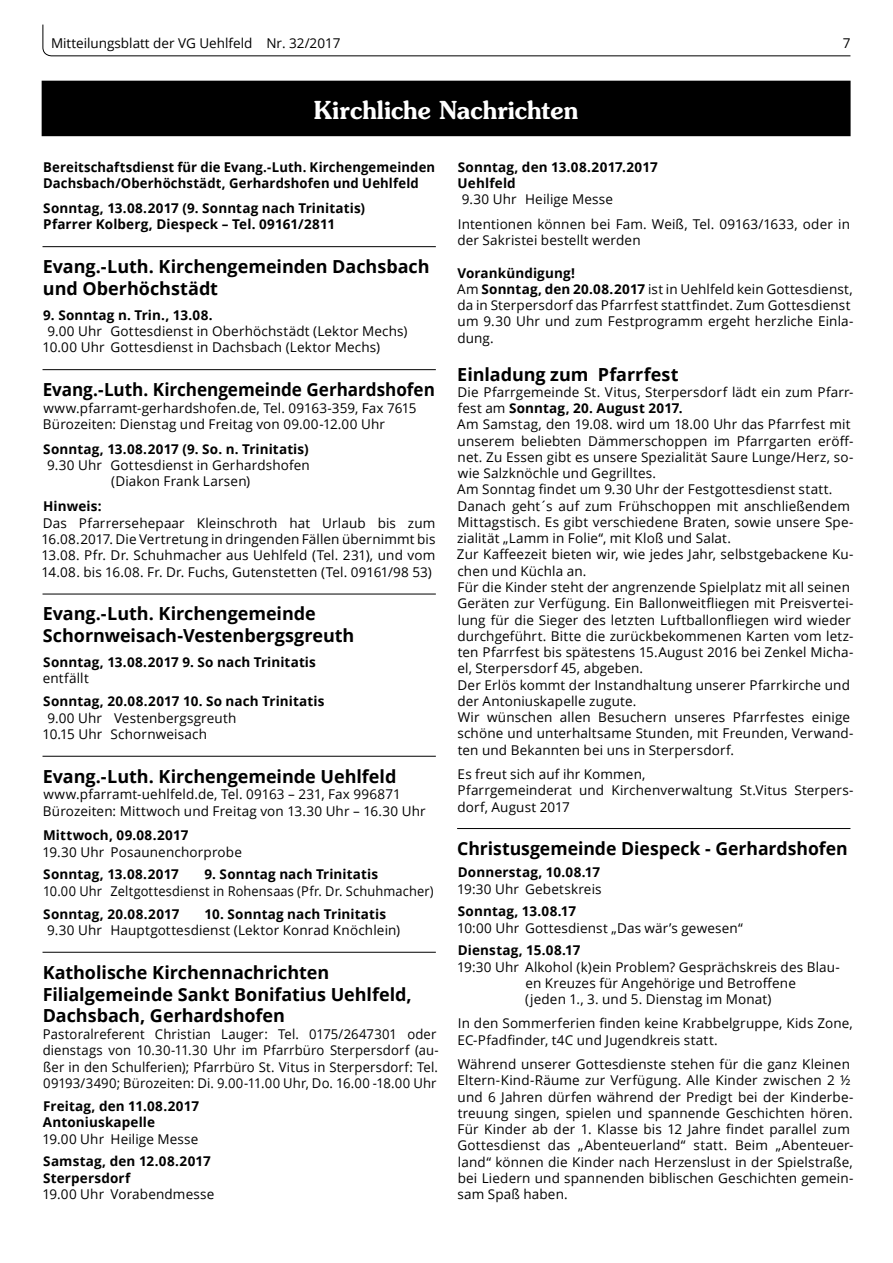
<style>
.page{position:relative;width:893px;height:1263px;background:#fff}
.page>*{position:absolute;margin:0;border:0;box-sizing:border-box;transform-origin:0 0}
.t1{font:600 24.75px "Souvenir";color:#fff;scale:.95 1}
.t2{font:700 18px/21.8px "Open Sans";letter-spacing:-.005em;color:#000}
.t3{font:700 18px "Open Sans";letter-spacing:-.005em;color:#000;scale:.95 1}
.t4{font:13.5px/16.2px "Open Sans";letter-spacing:.01em;color:#000}
.t5{font:700 13.5px/16.4px "Open Sans";letter-spacing:.01em;color:#000}
.t6{font:13.5px "Open Sans";letter-spacing:.01em;color:#000;scale:.95 1}
.s1{font-weight:700}
</style>
<div class="page">
<svg style="left:42px;top:24px;width:809px;height:33px"></svg>
<div style="left:42px;top:81px;width:808px;height:55px;background:#000"></div>
<hr style="left:43px;top:246px;width:393px;height:1px;background:#000">
<hr style="left:43px;top:369px;width:393px;height:1px;background:#000">
<hr style="left:43px;top:594px;width:393px;height:1px;background:#000">
<hr style="left:43px;top:756px;width:393px;height:1px;background:#000">
<hr style="left:43px;top:952px;width:393px;height:1px;background:#000">
<hr style="left:457px;top:828px;width:393px;height:1px;background:#000">
<p class="t4" style="left:51px;top:34px;width:291px">Mitteilungsblatt der VG Uehlfeld Nr. 32/2017</p>
<p class="t4" style="left:843px;top:34px;width:9px">7</p>
<h1 class="t1" style="left:314px;top:97px;width:280px">Kirchliche Nachrichten</h1>
<p class="t5" style="left:43px;top:158px;width:394px">Bereitschaftsdienst für die Evang.-Luth. Kirchengemeinden<br>Dachsbach/Oberhöchstädt, Gerhardshofen und Uehlfeld</p>
<p class="t5" style="left:43px;top:200px;width:323px">Sonntag, 13.08.2017 (9. Sonntag nach Trinitatis)<br>Pfarrer Kolberg, Diespeck – Tel. 09161/2811</p>
<h2 class="t2" style="left:43px;top:255px;width:388px">Evang.-Luth. Kirchengemeinden Dachsbach und Oberhöchstädt</h2>
<p class="t5" style="left:43px;top:306px;width:171px">9. Sonntag n. Trin., 13.08.</p>
<p class="t4" style="left:43px;top:323px;width:366px;text-indent:5px">9.00 Uhr Gottesdienst in Oberhöchstädt (Lektor Mechs)<br>10.00 Uhr Gottesdienst in Dachsbach (Lektor Mechs)</p>
<h2 class="t3" style="left:43px;top:377px;width:414px">Evang.-Luth. Kirchengemeinde Gerhardshofen</h2>
<p class="t4" style="left:43px;top:399px;width:375px">www.pfarramt-gerhardshofen.de, Tel. 09163-359, Fax 7615<br>Bürozeiten: Dienstag und Freitag von 09.00-12.00 Uhr</p>
<p class="t5" style="left:43px;top:440px;width:267px">Sonntag, 13.08.2017 (9. So. n. Trinitatis)</p>
<p class="t4" style="left:47px;top:457px;width:264px;text-align:center">9.30 Uhr Gottesdienst in Gerhardshofen (Diakon Frank Larsen)</p>
<p class="t5" style="left:43px;top:498px;width:60px">Hinweis:</p>
<p class="t4" style="left:41px;top:514px;width:396px;text-align:justify">Das Pfarrersehepaar Kleinschroth hat Urlaub bis zum 16.08.2017. Die Vertretung in dringenden Fällen übernimmt bis 13.08. Pfr. Dr. Schuhmacher aus Uehlfeld (Tel. 231), und vom 14.08. bis 16.08. Fr. Dr. Fuchs, Gutenstetten (Tel. 09161/98 53)</p>
<h2 class="t2" style="left:43px;top:603px;width:313px">Evang.-Luth. Kirchengemeinde<br>Schornweisach-Vestenbergsgreuth</h2>
<p class="t5" style="left:43px;top:654px;width:274px">Sonntag, 13.08.2017 9. So nach Trinitatis</p>
<p class="t4" style="left:43px;top:670px;width:48px">entfällt</p>
<p class="t5" style="left:43px;top:693px;width:283px">Sonntag, 20.08.2017 10. So nach Trinitatis</p>
<p class="t4" style="left:43px;top:709px;width:195px;text-indent:5px">9.00 Uhr Vestenbergsgreuth<br>10.15 Uhr Schornweisach</p>
<h2 class="t2" style="left:43px;top:765px;width:355px">Evang.-Luth. Kirchengemeinde Uehlfeld</h2>
<p class="t4" style="left:43px;top:786px;width:384px">www.pfarramt-uehlfeld.de, Tel. 09163 – 231, Fax 996871<br>Bürozeiten: Mittwoch und Freitag von 13.30 Uhr – 16.30 Uhr</p>
<p class="t5" style="left:43px;top:827px;width:147px">Mittwoch, 09.08.2017</p>
<p class="t4" style="left:43px;top:843px;width:201px">19.30 Uhr Posaunenchorprobe</p>
<p class="t5" style="left:43px;top:866px;width:137px">Sonntag, 13.08.2017</p>
<p class="t5" style="left:205px;top:866px;width:175px">9. Sonntag nach Trinitatis</p>
<p class="t6" style="left:43px;top:881px;width:412px">10.00 Uhr Zeltgottesdienst in Rohensaas (Pfr. Dr. Schuhmacher)</p>
<p class="t5" style="left:43px;top:905px;width:138px">Sonntag, 20.08.2017</p>
<p class="t5" style="left:205px;top:905px;width:183px">10. Sonntag nach Trinitatis</p>
<p class="t4" style="left:47px;top:922px;width:354px">9.30 Uhr Hauptgottesdienst (Lektor Konrad Knöchlein)</p>
<h2 class="t2" style="left:43px;top:961px;width:371px">Katholische Kirchennachrichten<br>Filialgemeinde Sankt Bonifatius Uehlfeld,<br>Dachsbach, Gerhardshofen</h2>
<p class="t4" style="left:43px;top:1025px;width:398px">Pastoralreferent Christian Lauger: Tel. 0175/2647301 oder dienstags von 10.30-11.30 Uhr im Pfarrbüro Sterpersdorf (au&shy;ßer in den Schulferien); Pfarrbüro St. Vitus in Sterpersdorf: Tel.<br>09193/3490; Bürozeiten: Di. 9.00-11.00 Uhr, Do. 16.00 -18.00 Uhr</p>
<p class="t5" style="left:43px;top:1097px;width:158px">Freitag, den 11.08.2017<br>Antoniuskapelle</p>
<p class="t4" style="left:43px;top:1130px;width:157px">19.00 Uhr Heilige Messe</p>
<p class="t5" style="left:43px;top:1153px;width:169px">Samstag, den 12.08.2017<br>Sterpersdorf</p>
<p class="t4" style="left:43px;top:1186px;width:173px">19.00 Uhr Vorabendmesse</p>
<p class="t5" style="left:458px;top:159px;width:202px">Sonntag, den 13.08.2017.2017<br>Uehlfeld</p>
<p class="t4" style="left:458px;top:187px;width:394px;line-height:24.5px">9.30 Uhr Heilige Messe<br>Intentionen können bei Fam. Weiß, Tel. 09163/1633, oder in</p>
<p class="t4" style="left:457px;top:232px;width:185px">der Sakristei bestellt werden</p>
<p class="t4" style="left:457px;top:264px;width:398px"><span class="s1">Vorankündigung!<br></span>Am <span class="s1">Sonntag, den 20.08.2017</span> ist in Uehlfeld kein Gottesdienst, da in Sterpersdorf das Pfarrfest stattfindet. Zum Gottesdienst um 9.30 Uhr und zum Festprogramm ergeht herzliche Einla&shy;dung.</p>
<h2 class="t2" style="left:457px;top:363px;width:223px">Einladung zum Pfarrfest</h2>
<p class="t4" style="left:457px;top:383px;width:398px">Die Pfarrgemeinde St. Vitus, Sterpersdorf lädt ein zum Pfarr&shy;fest am <span class="s1">Sonntag, 20. August 2017.<br></span>Am Samstag, den 19.08. wird um 18.00 Uhr das Pfarrfest mit unserem beliebten Dämmerschoppen im Pfarrgarten eröff&shy;net. Zu Essen gibt es unsere Spezialität Saure Lunge/Herz, so&shy;wie Salzknöchle und Gegrilltes.<br>Am Sonntag findet um 9.30 Uhr der Festgottesdienst statt.<br>Danach geht´s auf zum Frühschoppen mit anschließendem Mittagstisch. Es gibt verschiedene Braten, sowie unsere Spe&shy;zialität „Lamm in Folie“, mit Kloß und Salat.<br>Zur Kaffeezeit bieten wir, wie jedes Jahr, selbstgebackene Ku&shy;chen und Küchla an.<br>Für die Kinder steht der angrenzende Spielplatz mit all seinen Geräten zur Verfügung. Ein Ballonweitfliegen mit Preisvertei&shy;lung für die Sieger des letzten Luftballonfliegen wird wieder durchgeführt. Bitte die zurückbekommenen Karten vom letz&shy;ten Pfarrfest bis spätestens 15.August 2016 bei Zenkel Micha&shy;el, Sterpersdorf 45, abgeben.<br>Der Erlös kommt der Instandhaltung unserer Pfarrkirche und der Antoniuskapelle zugute.<br>Wir wünschen allen Besuchern unseres Pfarrfestes einige schöne und unterhaltsame Stunden, mit Freunden, Verwand&shy;ten und Bekannten bei uns in Sterpersdorf.</p>
<p class="t4" style="left:457px;top:766px;width:398px">Es freut sich auf ihr Kommen,<br>Pfarrgemeinderat und Kirchenverwaltung St.Vitus Sterpers&shy;dorf, August 2017</p>
<h2 class="t2" style="left:457px;top:837px;width:392px">Christusgemeinde Diespeck - Gerhardshofen</h2>
<p class="t5" style="left:458px;top:864px;width:144px">Donnerstag, 10.08.17</p>
<p class="t4" style="left:457px;top:880px;width:146px">19:30 Uhr Gebetskreis</p>
<p class="t5" style="left:458px;top:903px;width:120px">Sonntag, 13.08.17</p>
<p class="t4" style="left:457px;top:919px;width:287px">10:00 Uhr Gottesdienst „Das wär’s gewesen“</p>
<p class="t5" style="left:458px;top:942px;width:124px">Dienstag, 15.08.17</p>
<p class="t4" style="left:525px;top:958px;width:316px;text-indent:-68px">19:30 Uhr Alkohol (k)ein Problem? Gesprächskreis des Blau&shy;en Kreuzes für Angehörige und Betroffene (jeden 1., 3. und 5. Dienstag im Monat)</p>
<p class="t4" style="left:458px;top:1015px;width:397px">In den Sommerferien finden keine Krabbelgruppe, Kids Zone,<br>EC-Pfadfinder, t4C und Jugendkreis statt.</p>
<p class="t4" style="left:457px;top:1056px;width:398px">Während unserer Gottesdienste stehen für die ganz Kleinen Eltern-Kind-Räume zur Verfügung. Alle Kinder zwischen 2 ½ und 6 Jahren dürfen während der Predigt bei der Kinderbe&shy;treuung singen, spielen und spannende Geschichten hören.<br>Für Kinder ab der 1. Klasse bis 12 Jahre findet parallel zum Gottesdienst das „Abenteuerland“ statt. Beim „Abenteuer&shy;land“ können die Kinder nach Herzenslust in der Spielstraße, bei Liedern und spannenden biblischen Geschichten gemein&shy;sam Spaß haben.</p>
</div>
